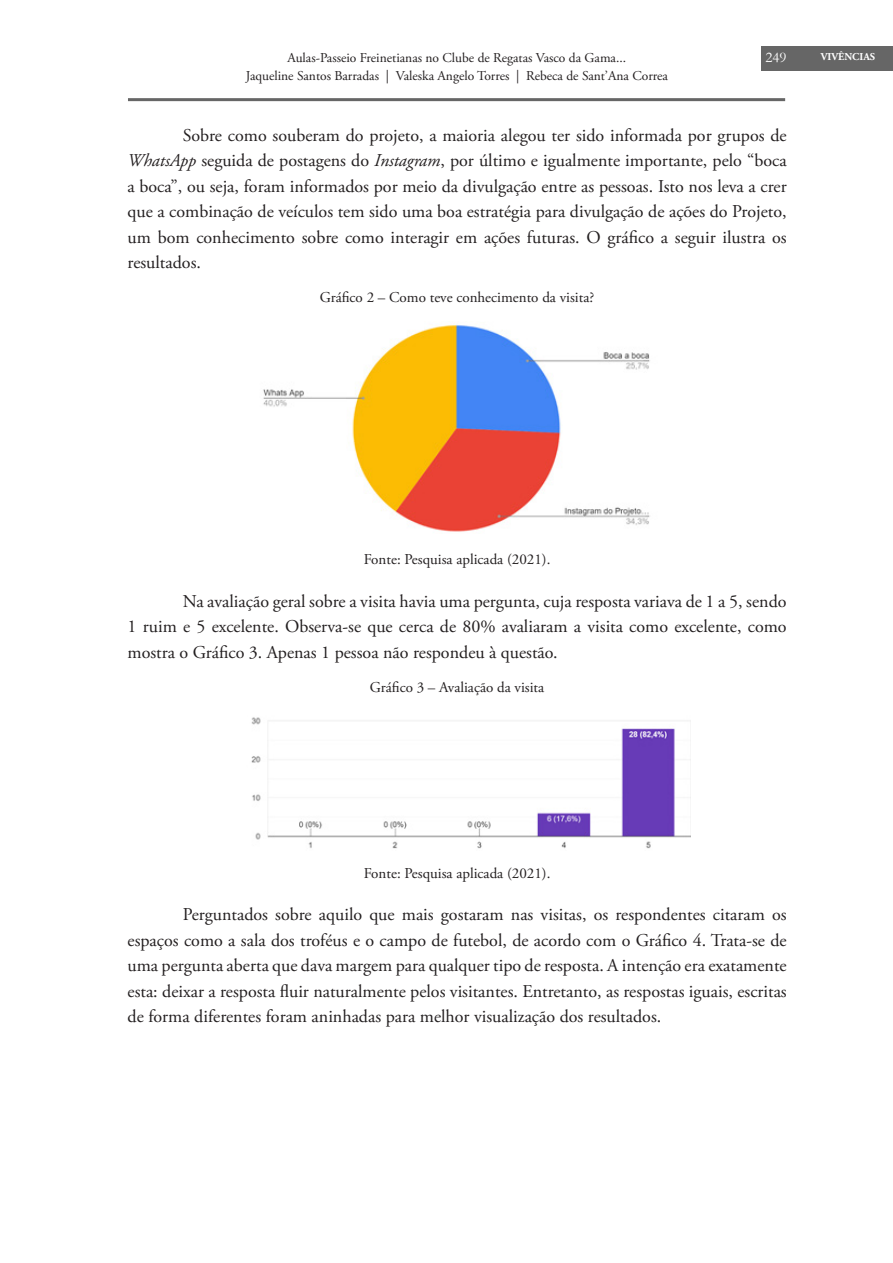
<style>
.page{position:relative;width:893px;height:1263px;background:#fff}
.page>*{position:absolute;margin:0;border:0;box-sizing:border-box;transform-origin:0 0}
.TEXTO_NORMAL{font:18px/25.5px "Adobe Garamond Pro";color:#231f20;text-align:justify}
.Tabela{font:15px "Adobe Garamond Pro";color:#231f20}
.t1{font:15px "Garamond";color:#fff}
.t2{font:13.5px "Adobe Garamond Pro";color:#231f20}
.t3{font:700 10.5px "Adobe Garamond Pro";color:#fff}
.s1{font-style:italic}
</style>
<div class="page">
<div style="left:761px;top:46px;width:132px;height:25px;background:#666"></div>
<hr style="left:128px;top:98px;width:657px;height:3px;background:#666">
<img style="left:263px;top:325px;width:387px;height:207px">
<img style="left:251px;top:717px;width:439px;height:132px">
<p class="t2" style="left:287px;top:49px;width:340px">Aulas-Passeio Freinetianas no Clube de Regatas Vasco da Gama...</p>
<p class="t1" style="left:766px;top:47px;width:23px">249</p>
<p class="t2" style="left:246px;top:67px;width:424px">Jaqueline Santos Barradas | Valeska Angelo Torres | Rebeca de Sant’Ana Correa</p>
<p class="TEXTO_NORMAL" style="left:128px;top:123px;width:661px;text-indent:55px">Sobre como souberam do projeto, a maioria alegou ter sido informada por grupos de <span class="s1">WhatsApp</span> seguida de postagens do <span class="s1">Instagram</span>, por último e igualmente importante, pelo “boca a boca”, ou seja, foram informados por meio da divulgação entre as pessoas. Isto nos leva a crer que a combinação de veículos tem sido uma boa estratégia para divulgação de ações do Projeto, um bom conhecimento sobre como interagir em ações futuras. O gráfico a seguir ilustra os resultados.</p>
<p class="Tabela" style="left:320px;top:288px;width:276px">Gráfico 2 – Como teve conhecimento da visita?</p>
<p class="t3" style="left:821px;top:50px;width:56px">VIVÊNCIAS</p>
<p class="Tabela" style="left:364px;top:550px;width:188px">Fonte: Pesquisa aplicada (2021).</p>
<p class="TEXTO_NORMAL" style="left:128px;top:589px;width:661px;text-indent:55px">Na avaliação geral sobre a visita havia uma pergunta, cuja resposta variava de 1 a 5, sendo 1 ruim e 5 excelente. Observa-se que cerca de 80% avaliaram a visita como excelente, como mostra o Gráfico 3. Apenas 1 pessoa não respondeu à questão.</p>
<p class="Tabela" style="left:370px;top:678px;width:176px">Gráfico 3 – Avaliação da visita</p>
<p class="Tabela" style="left:364px;top:864px;width:188px">Fonte: Pesquisa aplicada (2021).</p>
<p class="TEXTO_NORMAL" style="left:128px;top:902px;width:661px;text-indent:55px">Perguntados sobre aquilo que mais gostaram nas visitas, os respondentes citaram os espaços como a sala dos troféus e o campo de futebol, de acordo com o Gráfico 4. Trata-se de uma pergunta aberta que dava margem para qualquer tipo de resposta. A intenção era exatamente esta: deixar a resposta fluir naturalmente pelos visitantes. Entretanto, as respostas iguais, escritas de forma diferentes foram aninhadas para melhor visualização dos resultados.</p>
</div>
